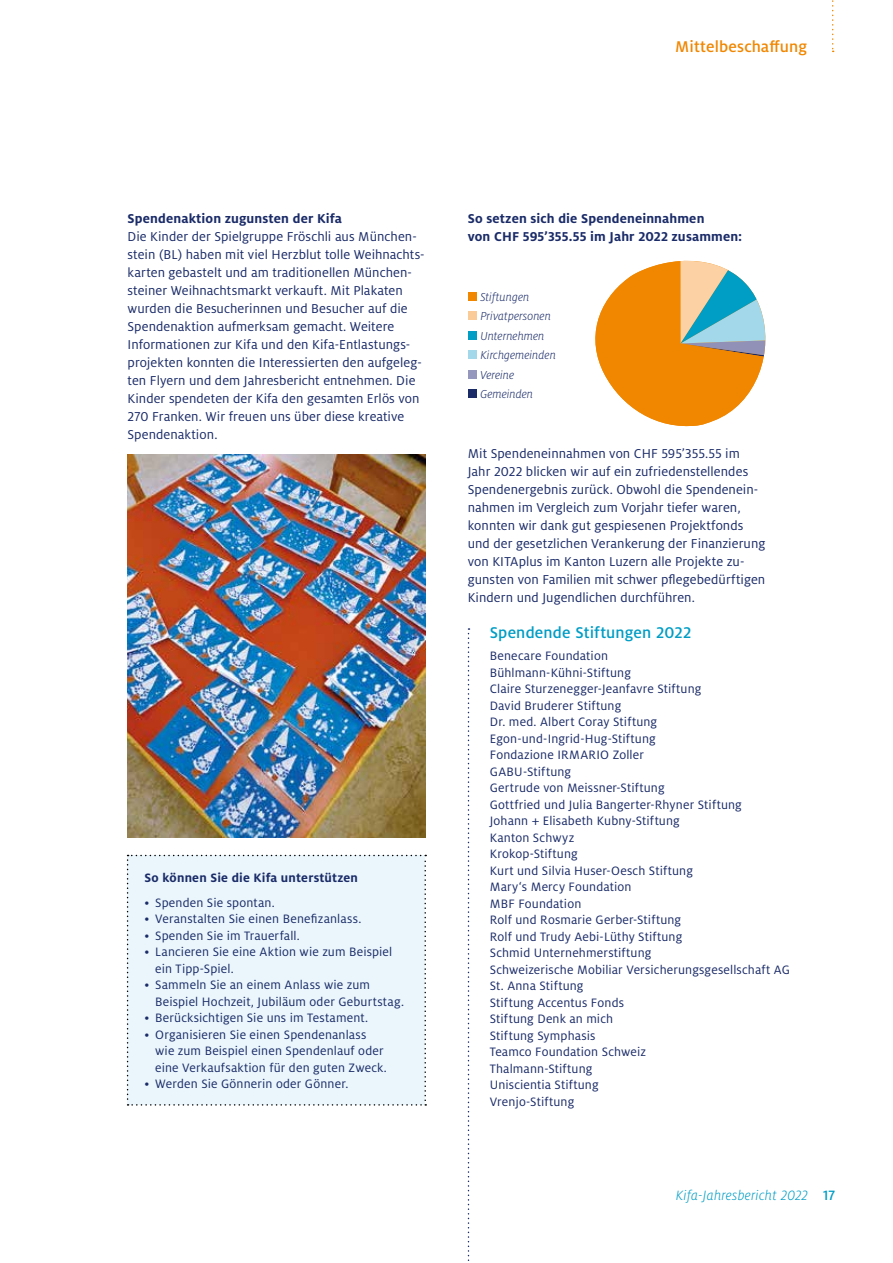
<style>
.page{position:relative;width:893px;height:1263px;background:#fff}
.page>*{position:absolute;margin:0;border:0;box-sizing:border-box;transform-origin:0 0}
.t1{font:500 17.25px "Milo Pro";letter-spacing:.01em;color:#009dc5}
.t2{font:500 17.25px "Milo Pro";letter-spacing:.005em;color:#f18700}
.t3{font:italic 300 15px "Milo Pro";letter-spacing:.015em;color:#009dc5}
.t4{font:14.25px/18px "Milo Pro";letter-spacing:.005em;color:#1a2b68}
.t5{font:700 14.25px/18px "Milo Pro";letter-spacing:.01em;color:#1a2b68}
.t6{font:13.5px/16.5px "Milo Pro";letter-spacing:.01em;color:#1a2b68}
.t7{font:700 13.5px "Milo Pro";letter-spacing:.015em;color:#1a2b68}
.t8{font:italic 300 12.75px/19.5px "Milo Pro";color:#1a2b68}
.s1{font-weight:500;font-style:normal}
</style>
<div class="page">
<div style="left:468px;top:389px;width:8px;height:9px;background:#1a2b68"></div>
<div style="left:468px;top:370px;width:8px;height:8px;background:#9697bc"></div>
<div style="left:468px;top:292px;width:8px;height:8px;background:#f18700"></div>
<div style="left:468px;top:350px;width:8px;height:9px;background:#a3d8ea"></div>
<div style="left:468px;top:311px;width:8px;height:9px;background:#fbcb97"></div>
<div style="left:468px;top:331px;width:8px;height:8px;background:#009dc5"></div>
<div style="left:127px;top:855px;width:299px;height:251px;background:#eaf6fb"></div>
<svg style="left:468px;top:628px;width:1px;height:633px"></svg>
<svg style="left:832px;top:0;width:2px;height:52px"></svg>
<svg style="left:595px;top:260px;width:171px;height:167px"></svg>
<img style="left:128px;top:454px;width:297px;height:383px">
<p class="t2" style="left:675px;top:37px;width:133px">Mittelbeschaffung</p>
<p class="t5" style="left:128px;top:209px;width:216px">Spendenaktion zugunsten der Kifa</p>
<p class="t4" style="left:128px;top:227px;width:299px">Die Kinder der Spielgruppe Fröschli aus München&shy;stein (BL) haben mit viel Herzblut tolle Weihnachts&shy;karten gebastelt und am traditionellen München&shy;steiner Weihnachtsmarkt verkauft. Mit Plakaten wurden die Besucherinnen und Besucher auf die Spendenaktion aufmerksam gemacht. Weitere Informationen zur Kifa und den Kifa-Entlastungs&shy;projekten konnten die Interessierten den aufgeleg&shy;ten Flyern und dem Jahresbericht entnehmen. Die Kinder spendeten der Kifa den gesamten Erlös von 270 Franken. Wir freuen uns über diese kreative Spendenaktion.</p>
<p class="t7" style="left:145px;top:870px;width:215px">So können Sie die Kifa unterstützen</p>
<p class="t6" style="left:145px;top:894px;width:132px">• Spenden Sie spontan.</p>
<p class="t6" style="left:145px;top:911px;width:218px">• Veranstalten Sie einen Benefizanlass.</p>
<p class="t6" style="left:145px;top:927px;width:157px">• Spenden Sie im Trauerfall.</p>
<p class="t6" style="left:155px;top:944px;width:239px;text-indent:-11px">• Lancieren Sie eine Aktion wie zum Beispiel ein Tipp-Spiel.</p>
<p class="t6" style="left:155px;top:977px;width:250px;text-indent:-11px">• Sammeln Sie an einem Anlass wie zum<br>Beispiel Hochzeit, Jubiläum oder Geburtstag.</p>
<p class="t6" style="left:145px;top:1010px;width:225px">• Berücksichtigen Sie uns im Testament.</p>
<p class="t6" style="left:155px;top:1026px;width:233px;text-indent:-11px">• Organisieren Sie einen Spendenanlass wie zum Beispiel einen Spendenlauf oder eine Verkaufsaktion für den guten Zweck.</p>
<p class="t6" style="left:145px;top:1076px;width:205px">• Werden Sie Gönnerin oder Gönner.</p>
<p class="t5" style="left:468px;top:209px;width:276px">So setzen sich die Spendeneinnahmen<br>von CHF 595’355.55 im Jahr 2022 zusammen:</p>
<p class="t8" style="left:480px;top:287px;width:77px">Stiftungen<br>Privatpersonen<br>Unternehmen<br>Kirchgemeinden<br>Vereine<br>Gemeinden</p>
<p class="t4" style="left:468px;top:444px;width:299px">Mit Spendeneinnahmen von CHF 595’355.55 im Jahr 2022 blicken wir auf ein zufriedenstellendes Spendenergebnis zurück. Obwohl die Spendenein&shy;nahmen im Vergleich zum Vorjahr tiefer waren, konnten wir dank gut gespiesenen Projektfonds und der gesetzlichen Verankerung der Finanzierung von KITAplus im Kanton Luzern alle Projekte zu&shy;gunsten von Familien mit schwer pflegebedürftigen Kindern und Jugendlichen durchführen.</p>
<p class="t1" style="left:490px;top:623px;width:203px">Spendende Stiftungen 2022</p>
<p class="t6" style="left:490px;top:648px;width:302px">Benecare Foundation<br>Bühlmann-Kühni-Stiftung<br>Claire Sturzenegger-Jeanfavre Stiftung<br>David Bruderer Stiftung<br>Dr. med. Albert Coray Stiftung<br>Egon-und-Ingrid-Hug-Stiftung<br>Fondazione IRMARIO Zoller<br>GABU-Stiftung<br>Gertrude von Meissner-Stiftung<br>Gottfried und Julia Bangerter-Rhyner Stiftung<br>Johann + Elisabeth Kubny-Stiftung<br>Kanton Schwyz<br>Krokop-Stiftung<br>Kurt und Silvia Huser-Oesch Stiftung<br>Mary‘s Mercy Foundation<br>MBF Foundation<br>Rolf und Rosmarie Gerber-Stiftung<br>Rolf und Trudy Aebi-Lüthy Stiftung<br>Schmid Unternehmerstiftung<br>Schweizerische Mobiliar Versicherungsgesellschaft AG<br>St. Anna Stiftung<br>Stiftung Accentus Fonds<br>Stiftung Denk an mich<br>Stiftung Symphasis<br>Teamco Foundation Schweiz<br>Thalmann-Stiftung<br>Uniscientia Stiftung<br>Vrenjo-Stiftung</p>
<p class="t3" style="left:676px;top:1187px;width:161px">Kifa-Jahresbericht 2022 <span class="s1">17</span></p>
</div>
